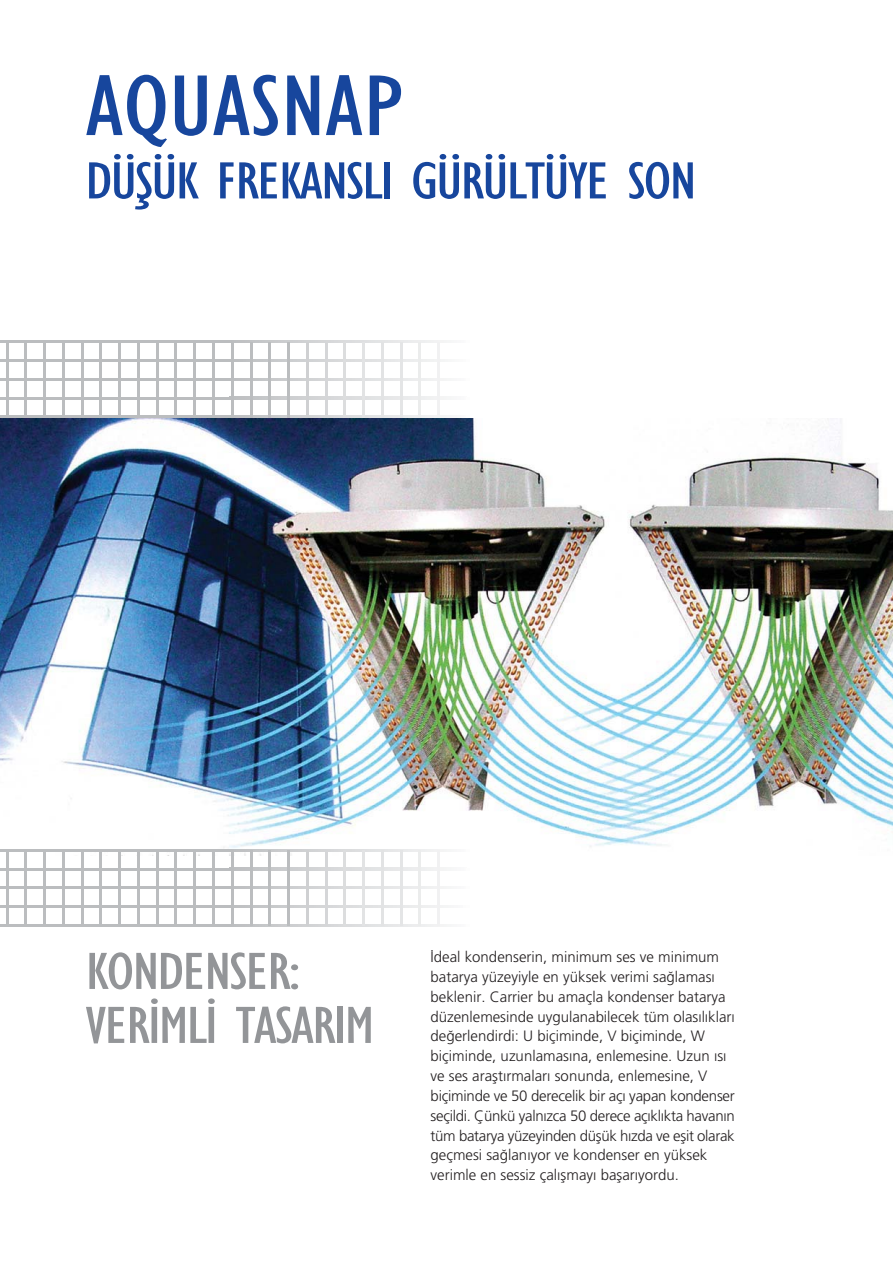
<style>
.page{position:relative;width:893px;height:1263px;background:#fff}
.page>*{position:absolute;margin:0;border:0;box-sizing:border-box;transform-origin:0 0}
.t1{font:89.1px "Gill Sans Condensed";color:#17469d;scale:1.2 1}
.t2{font:54px "Gill Sans Condensed";letter-spacing:-.03em;color:#17469d;scale:1.2 1}
.t3{font:54px/54px "Gill Sans Condensed";letter-spacing:-.03em;color:#939598;scale:1.2 1}
.t4{font:300 15px/19.8px "Frutiger";color:#231f20}
</style>
<div class="page">
<img style="left:0;top:418px;width:892px;height:438px">
<hr style="left:0;top:416px;width:230px;height:2px;background:#bbbdbf">
<svg style="left:230px;top:416px;width:216px;height:2px"></svg>
<hr style="left:0;top:397px;width:230px;height:2px;background:#bbbdbf">
<svg style="left:230px;top:397px;width:216px;height:2px"></svg>
<hr style="left:0;top:378px;width:230px;height:2px;background:#bbbdbf">
<svg style="left:230px;top:378px;width:216px;height:2px"></svg>
<hr style="left:0;top:359px;width:230px;height:3px;background:#bbbdbf">
<svg style="left:230px;top:359px;width:151px;height:3px"></svg>
<hr style="left:381px;top:359px;width:86px;height:3px;background:#eff0f0">
<hr style="left:0;top:341px;width:230px;height:2px;background:#bbbdbf">
<svg style="left:230px;top:341px;width:216px;height:2px"></svg>
<hr style="left:62px;top:342px;width:2px;height:76px;background:#bbbdbf">
<hr style="left:43px;top:342px;width:3px;height:76px;background:#bbbdbf">
<hr style="left:25px;top:342px;width:2px;height:76px;background:#bbbdbf">
<hr style="left:6px;top:342px;width:2px;height:76px;background:#bbbdbf">
<hr style="left:137px;top:342px;width:2px;height:76px;background:#bbbdbf">
<hr style="left:118px;top:342px;width:3px;height:76px;background:#bbbdbf">
<hr style="left:100px;top:342px;width:2px;height:76px;background:#bbbdbf">
<hr style="left:81px;top:342px;width:2px;height:76px;background:#bbbdbf">
<hr style="left:212px;top:342px;width:2px;height:76px;background:#bbbdbf">
<hr style="left:193px;top:342px;width:3px;height:76px;background:#bbbdbf">
<hr style="left:175px;top:342px;width:2px;height:76px;background:#bbbdbf">
<hr style="left:156px;top:342px;width:2px;height:76px;background:#bbbdbf">
<hr style="left:287px;top:342px;width:2px;height:76px;background:#bbbdbf">
<hr style="left:268px;top:342px;width:3px;height:76px;background:#bbbdbf">
<hr style="left:250px;top:342px;width:2px;height:76px;background:#bbbdbf">
<hr style="left:231px;top:342px;width:2px;height:76px;background:#bbbdbf">
<hr style="left:362px;top:342px;width:2px;height:76px;background:#e2e3e4">
<hr style="left:343px;top:342px;width:3px;height:76px;background:#dcddde">
<hr style="left:325px;top:342px;width:2px;height:76px;background:#d5d6d8">
<hr style="left:306px;top:342px;width:2px;height:76px;background:#cfd0d2">
<hr style="left:437px;top:342px;width:2px;height:76px;background:#f1f1f2">
<hr style="left:418px;top:342px;width:3px;height:76px;background:#ebecec">
<hr style="left:400px;top:342px;width:2px;height:76px;background:#e4e5e6">
<hr style="left:381px;top:342px;width:2px;height:76px;background:#e2e3e4">
<hr style="left:0;top:924px;width:230px;height:2px;background:#bbbdbf">
<svg style="left:230px;top:924px;width:216px;height:2px"></svg>
<hr style="left:0;top:905px;width:230px;height:3px;background:#bbbdbf">
<svg style="left:230px;top:905px;width:218px;height:3px"></svg>
<hr style="left:0;top:887px;width:230px;height:2px;background:#bbbdbf">
<svg style="left:230px;top:887px;width:216px;height:2px"></svg>
<hr style="left:0;top:868px;width:230px;height:2px;background:#bbbdbf">
<svg style="left:230px;top:868px;width:216px;height:2px"></svg>
<hr style="left:0;top:849px;width:230px;height:2px;background:#bbbdbf">
<svg style="left:230px;top:849px;width:236px;height:2px"></svg>
<svg style="left:466px;top:849px;width:6px;height:2px"></svg>
<hr style="left:62px;top:851px;width:2px;height:75px;background:#bbbdbf">
<hr style="left:43px;top:851px;width:3px;height:75px;background:#bbbdbf">
<hr style="left:25px;top:851px;width:2px;height:75px;background:#bbbdbf">
<hr style="left:6px;top:851px;width:2px;height:75px;background:#bbbdbf">
<hr style="left:137px;top:851px;width:2px;height:75px;background:#bbbdbf">
<hr style="left:118px;top:851px;width:3px;height:75px;background:#bbbdbf">
<hr style="left:100px;top:851px;width:2px;height:75px;background:#bbbdbf">
<hr style="left:81px;top:851px;width:2px;height:75px;background:#bbbdbf">
<hr style="left:212px;top:851px;width:2px;height:75px;background:#bbbdbf">
<hr style="left:193px;top:851px;width:3px;height:75px;background:#bbbdbf">
<hr style="left:175px;top:851px;width:2px;height:75px;background:#bbbdbf">
<hr style="left:156px;top:851px;width:2px;height:75px;background:#bbbdbf">
<hr style="left:287px;top:851px;width:2px;height:75px;background:#bbbdbf">
<hr style="left:268px;top:851px;width:3px;height:75px;background:#bbbdbf">
<hr style="left:250px;top:851px;width:2px;height:75px;background:#bbbdbf">
<hr style="left:231px;top:851px;width:2px;height:75px;background:#bbbdbf">
<hr style="left:362px;top:851px;width:2px;height:75px;background:#e2e3e4">
<hr style="left:343px;top:851px;width:3px;height:75px;background:#dcddde">
<hr style="left:325px;top:851px;width:2px;height:75px;background:#d5d6d8">
<hr style="left:306px;top:851px;width:2px;height:75px;background:#cfd0d2">
<hr style="left:437px;top:851px;width:2px;height:75px;background:#f1f1f2">
<hr style="left:418px;top:851px;width:3px;height:75px;background:#ebecec">
<hr style="left:400px;top:851px;width:2px;height:75px;background:#e4e5e6">
<hr style="left:381px;top:851px;width:2px;height:75px;background:#e2e3e4">
<h1 class="t1" style="left:86px;top:52px;width:266px">AQUASNAP</h1>
<h2 class="t2" style="left:86px;top:148px;width:510px">DÜfiÜK FREKANSLI GÜRÜLTÜYE SON</h2>
<h2 class="t3" style="left:86px;top:943px;width:242px">KONDENSER:<br>VER‹ML‹ TASARIM</h2>
<p class="t4" style="left:430px;top:948px;width:306px">‹deal kondenserin, minimum ses ve minimum batarya yüzeyiyle en yüksek verimi sa¤lamas› beklenir. Carrier bu amaçla kondenser batarya düzenlemesinde uygulanabilecek tüm olas›l›klar› de¤erlendirdi: U biçiminde, V biçiminde, W biçiminde, uzunlamas›na, enlemesine. Uzun ›s› ve ses araflt›rmalar› sonunda, enlemesine, V biçiminde ve 50 derecelik bir aç› yapan kondenser seçildi. Çünkü yaln›zca 50 derece aç›kl›kta havan›n tüm batarya yüzeyinden düflük h›zda ve eflit olarak geçmesi sa¤lan›yor ve kondenser en yüksek verimle en sessiz çal›flmay› baflar›yordu.</p>
</div>
